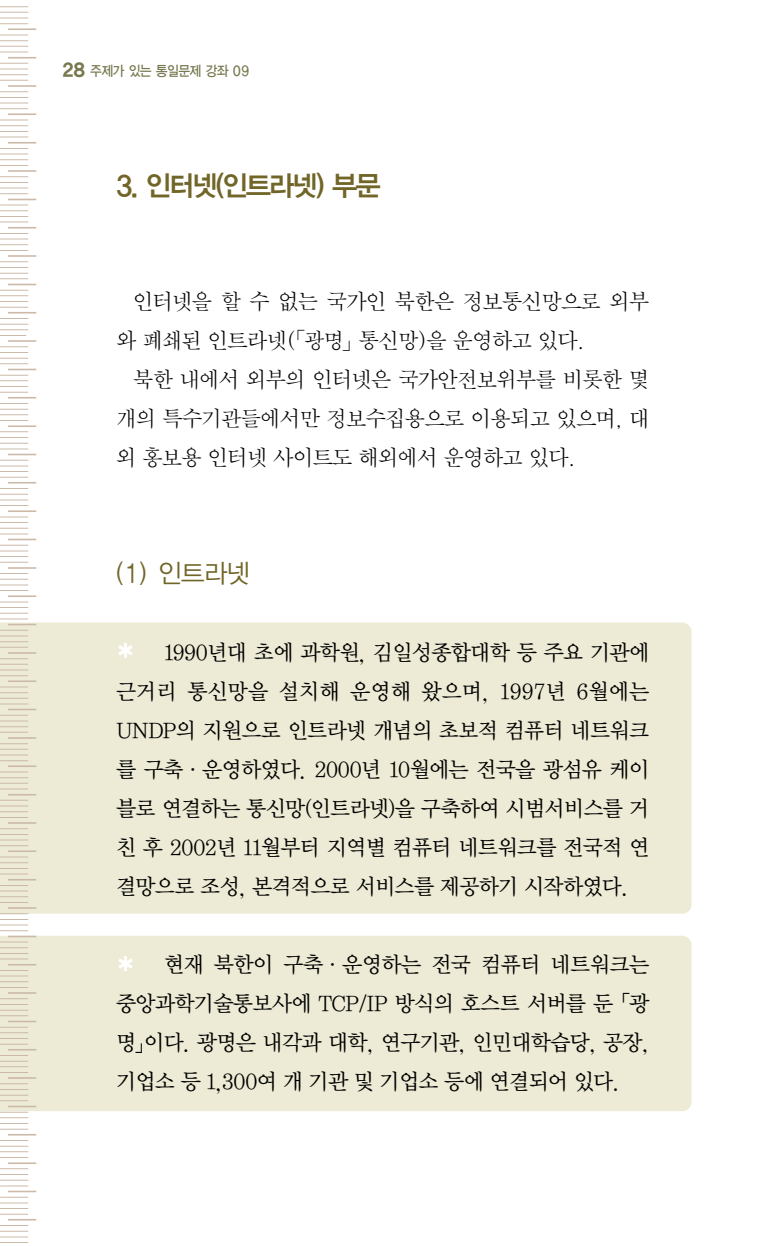
<style>
.page{position:relative;width:764px;height:1246px;background:#fff}
.page>*{position:absolute;margin:0;border:0;box-sizing:border-box;transform-origin:0 0}
.t1{font:28px "YGO14";letter-spacing:-.15em;color:#716628}
.t2{font:26px "YGO12";color:#716628}
.t3{font:22px/39px "Y Mj O13";letter-spacing:-.095em;color:#000;text-align:justify}
.t4{font:22px/39px "SM Amu S";letter-spacing:-.09em;color:#000}
.t5{font:14px "YGO13";letter-spacing:-.11em;color:#77784f;scale:.9 1}
.s1{font-family:"YGO16";font-size:18px}
</style>
<div class="page">
<div style="left:0;top:623px;width:692px;height:291px;background:#edebd5"></div>
<svg style="left:118px;top:643px;width:15px;height:15px"></svg>
<div style="left:0;top:936px;width:692px;height:175px;background:#edebd5"></div>
<svg style="left:118px;top:956px;width:15px;height:15px"></svg>
<svg style="left:0;top:1242px;width:28px;height:1px"></svg>
<hr style="left:0;top:1236px;width:28px;height:2px;background:#ccbaa9">
<svg style="left:0;top:1225px;width:28px;height:7px"></svg>
<hr style="left:8px;top:1219px;width:28px;height:2px;background:#ccbaa9">
<svg style="left:0;top:1208px;width:28px;height:7px"></svg>
<hr style="left:0;top:1202px;width:28px;height:2px;background:#ccbaa9">
<svg style="left:0;top:1168px;width:36px;height:30px"></svg>
<hr style="left:8px;top:1162px;width:28px;height:2px;background:#ccbaa9">
<svg style="left:0;top:1140px;width:28px;height:18px"></svg>
<hr style="left:8px;top:1134px;width:28px;height:2px;background:#ccbaa9">
<svg style="left:0;top:1083px;width:36px;height:47px"></svg>
<hr style="left:8px;top:1077px;width:28px;height:2px;background:#ccbaa9">
<svg style="left:0;top:1055px;width:28px;height:18px"></svg>
<hr style="left:8px;top:1049px;width:28px;height:2px;background:#ccbaa9">
<svg style="left:0;top:998px;width:36px;height:47px"></svg>
<hr style="left:8px;top:992px;width:28px;height:2px;background:#ccbaa9">
<svg style="left:0;top:970px;width:28px;height:18px"></svg>
<hr style="left:8px;top:964px;width:28px;height:2px;background:#ccbaa9">
<hr style="left:0;top:958px;width:28px;height:2px;background:#ccbaa9">
<svg style="left:0;top:930px;width:36px;height:24px"></svg>
<hr style="left:0;top:924px;width:28px;height:2px;background:#ccbaa9">
<svg style="left:0;top:913px;width:28px;height:7px"></svg>
<hr style="left:8px;top:907px;width:28px;height:2px;background:#ccbaa9">
<svg style="left:0;top:896px;width:28px;height:7px"></svg>
<hr style="left:0;top:890px;width:28px;height:2px;background:#ccbaa9">
<svg style="left:0;top:885px;width:28px;height:1px"></svg>
<hr style="left:8px;top:879px;width:28px;height:2px;background:#ccbaa9">
<svg style="left:0;top:862px;width:28px;height:13px"></svg>
<hr style="left:0;top:856px;width:28px;height:2px;background:#ccbaa9">
<hr style="left:8px;top:850px;width:28px;height:2px;background:#ccbaa9">
<svg style="left:0;top:828px;width:28px;height:18px"></svg>
<hr style="left:8px;top:822px;width:28px;height:2px;background:#ccbaa9">
<svg style="left:0;top:800px;width:28px;height:18px"></svg>
<hr style="left:8px;top:794px;width:28px;height:2px;background:#ccbaa9">
<hr style="left:0;top:788px;width:28px;height:2px;background:#ccbaa9">
<svg style="left:0;top:772px;width:28px;height:12px"></svg>
<hr style="left:8px;top:765px;width:28px;height:2px;background:#ccbaa9">
<svg style="left:0;top:760px;width:28px;height:1px"></svg>
<hr style="left:0;top:754px;width:28px;height:2px;background:#ccbaa9">
<svg style="left:0;top:743px;width:28px;height:7px"></svg>
<hr style="left:8px;top:737px;width:28px;height:2px;background:#ccbaa9">
<svg style="left:0;top:726px;width:28px;height:7px"></svg>
<hr style="left:0;top:720px;width:28px;height:2px;background:#ccbaa9">
<svg style="left:0;top:692px;width:36px;height:24px"></svg>
<hr style="left:0;top:686px;width:28px;height:2px;background:#ccbaa9">
<hr style="left:8px;top:680px;width:28px;height:2px;background:#ccbaa9">
<svg style="left:0;top:658px;width:28px;height:18px"></svg>
<hr style="left:8px;top:652px;width:28px;height:2px;background:#ccbaa9">
<svg style="left:0;top:624px;width:36px;height:24px"></svg>
<hr style="left:0;top:618px;width:28px;height:2px;background:#ccbaa9">
<svg style="left:0;top:602px;width:28px;height:12px"></svg>
<hr style="left:8px;top:595px;width:28px;height:2px;background:#ccbaa9">
<svg style="left:0;top:590px;width:28px;height:1px"></svg>
<hr style="left:0;top:584px;width:28px;height:2px;background:#ccbaa9">
<svg style="left:0;top:573px;width:28px;height:7px"></svg>
<hr style="left:8px;top:567px;width:28px;height:2px;background:#ccbaa9">
<svg style="left:0;top:556px;width:28px;height:7px"></svg>
<hr style="left:0;top:550px;width:28px;height:2px;background:#ccbaa9">
<svg style="left:0;top:522px;width:36px;height:24px"></svg>
<hr style="left:0;top:516px;width:28px;height:2px;background:#ccbaa9">
<hr style="left:8px;top:510px;width:28px;height:2px;background:#ccbaa9">
<svg style="left:0;top:488px;width:28px;height:18px"></svg>
<hr style="left:8px;top:482px;width:28px;height:2px;background:#ccbaa9">
<svg style="left:0;top:454px;width:36px;height:24px"></svg>
<hr style="left:0;top:448px;width:28px;height:2px;background:#ccbaa9">
<svg style="left:0;top:431px;width:28px;height:13px"></svg>
<hr style="left:8px;top:425px;width:28px;height:2px;background:#ccbaa9">
<svg style="left:0;top:403px;width:28px;height:18px"></svg>
<hr style="left:8px;top:397px;width:28px;height:2px;background:#ccbaa9">
<svg style="left:0;top:346px;width:36px;height:47px"></svg>
<hr style="left:8px;top:340px;width:28px;height:2px;background:#ccbaa9">
<svg style="left:0;top:318px;width:28px;height:18px"></svg>
<hr style="left:8px;top:312px;width:28px;height:2px;background:#ccbaa9">
<svg style="left:0;top:261px;width:36px;height:47px"></svg>
<hr style="left:8px;top:255px;width:28px;height:2px;background:#ccbaa9">
<svg style="left:0;top:244px;width:28px;height:7px"></svg>
<hr style="left:0;top:238px;width:28px;height:2px;background:#ccbaa9">
<svg style="left:0;top:233px;width:28px;height:1px"></svg>
<hr style="left:8px;top:227px;width:28px;height:2px;background:#ccbaa9">
<svg style="left:0;top:210px;width:28px;height:13px"></svg>
<hr style="left:0;top:204px;width:28px;height:2px;background:#ccbaa9">
<svg style="left:0;top:176px;width:36px;height:24px"></svg>
<hr style="left:8px;top:170px;width:28px;height:2px;background:#ccbaa9">
<svg style="left:0;top:148px;width:28px;height:18px"></svg>
<hr style="left:8px;top:142px;width:28px;height:2px;background:#ccbaa9">
<hr style="left:0;top:136px;width:28px;height:2px;background:#ccbaa9">
<svg style="left:0;top:120px;width:28px;height:12px"></svg>
<hr style="left:8px;top:113px;width:28px;height:2px;background:#ccbaa9">
<svg style="left:0;top:108px;width:28px;height:1px"></svg>
<hr style="left:0;top:102px;width:28px;height:2px;background:#ccbaa9">
<svg style="left:0;top:91px;width:28px;height:7px"></svg>
<hr style="left:8px;top:85px;width:28px;height:2px;background:#ccbaa9">
<svg style="left:0;top:74px;width:28px;height:7px"></svg>
<hr style="left:0;top:68px;width:28px;height:2px;background:#ccbaa9">
<svg style="left:0;top:63px;width:28px;height:1px"></svg>
<hr style="left:8px;top:57px;width:28px;height:2px;background:#ccbaa9">
<svg style="left:0;top:40px;width:28px;height:13px"></svg>
<hr style="left:0;top:34px;width:28px;height:2px;background:#ccbaa9">
<hr style="left:8px;top:28px;width:28px;height:2px;background:#ccbaa9">
<svg style="left:0;top:6px;width:28px;height:18px"></svg>
<p class="t5" style="left:62px;top:64px;width:210px"><span class="s1">28</span> 주제가 있는 통일문제 강좌 09</p>
<p class="t1" style="left:115px;top:173px;width:268px">3. 인터넷(인트라넷) 부문</p>
<p class="t4" style="left:115px;top:284px;width:536px;text-indent:17px">인터넷을 할 수 없는 국가인 북한은 정보통신망으로 외부 와 폐쇄된 인트라넷(「광명」통신망)을 운영하고 있다.</p>
<p class="t4" style="left:115px;top:362px;width:536px;text-align:justify;text-indent:17px">북한 내에서 외부의 인터넷은 국가안전보위부를 비롯한 몇 개의 특수기관들에서만 정보수집용으로 이용되고 있으며, 대 외 홍보용 인터넷 사이트도 해외에서 운영하고 있다.</p>
<p class="t2" style="left:115px;top:562px;width:137px">(1) 인트라넷</p>
<p class="t3" style="left:115px;top:635px;width:536px;text-indent:48px">1990년대 초에 과학원, 김일성종합대학 등 주요 기관에 근거리 통신망을 설치해 운영해 왔으며, 1997년 6월에는 UNDP의 지원으로 인트라넷 개념의 초보적 컴퓨터 네트워크 를 구축·운영하였다. 2000년 10월에는 전국을 광섬유 케이 블로 연결하는 통신망(인트라넷)을 구축하여 시범서비스를 거 친 후 2002년 11월부터 지역별 컴퓨터 네트워크를 전국적 연 결망으로 조성, 본격적으로 서비스를 제공하기 시작하였다.</p>
<p class="t3" style="left:115px;top:947px;width:536px;text-indent:48px">현재 북한이 구축·운영하는 전국 컴퓨터 네트워크는 중앙과학기술통보사에 TCP/IP 방식의 호스트 서버를 둔「광 명」이다. 광명은 내각과 대학, 연구기관, 인민대학습당, 공장, 기업소 등 1,300여 개 기관 및 기업소 등에 연결되어 있다.</p>
</div>
